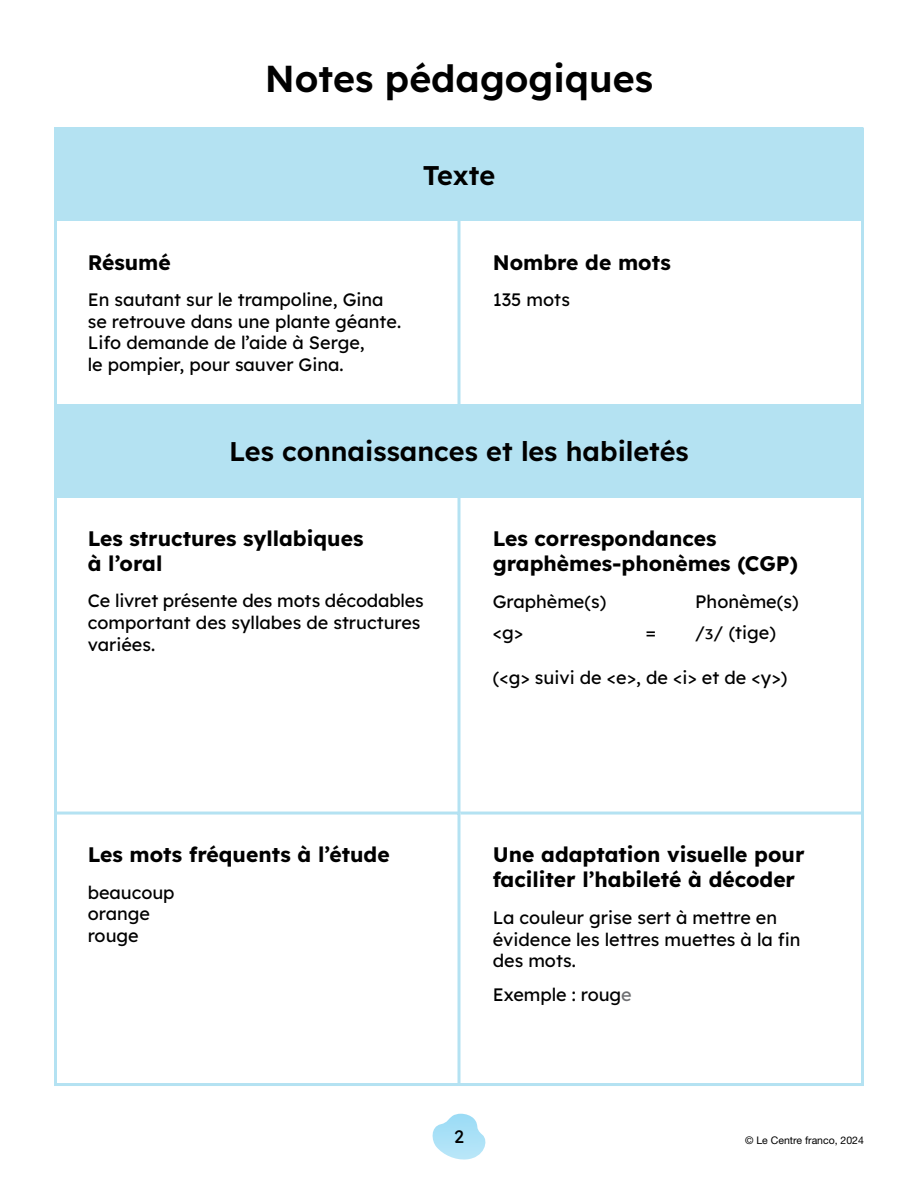
<style>
.page{position:relative;width:918px;height:1188px;background:#fff}
.page>*{position:absolute;margin:0;border:0;box-sizing:border-box;transform-origin:0 0}
.t1{font:600 37.5px "Lexend";color:#000}
.t2{font:600 27px "Lexend";color:#000}
.t3{font:700 21px/25.2px "Lexend";color:#000}
.t4{font:18px/21.6px "Lexend";color:#000}
.t5{font:10.5px "Helvetica Neue LT Std";color:#000}
.s1{color:#fff}
.s2{font-family:"Calibri";font-size:21px}
.s3{color:#6d6e71}
</style>
<div class="page">
<svg style="left:432px;top:1114px;width:54px;height:46px"></svg>
<hr style="left:460px;top:812px;width:402px;height:3px;background:#b4e2f2">
<hr style="left:458px;top:219px;width:2px;height:191px;background:#b4e2f2">
<hr style="left:458px;top:495px;width:2px;height:318px;background:#b4e2f2">
<svg style="left:58px;top:810px;width:404px;height:272px"></svg>
<div style="left:55px;top:128px;width:808px;height:93px;background:#b4e2f2"></div>
<div style="left:55px;top:404px;width:808px;height:94px;background:#b4e2f2"></div>
<h2 class="t1" style="left:265px;top:51px;width:390px">Notes pédagogiques</h2>
<h3 class="t2" style="left:423px;top:155px;width:74px">Texte</h3>
<h4 class="t3" style="left:88px;top:248px;width:85px">Résumé</h4>
<p class="t4" style="left:88px;top:288px;width:315px">En sautant sur le trampoline, Gina se retrouve dans une plante géante.<br>Lifo demande de l’aide à Serge,<br>le pompier, pour sauver Gina.</p>
<h4 class="t3" style="left:493px;top:248px;width:180px">Nombre de mots</h4>
<p class="t4" style="left:493px;top:288px;width:79px">135 mots</p>
<h3 class="t2" style="left:229px;top:432px;width:461px">Les connaissances et les habiletés</h3>
<h4 class="t3" style="left:88px;top:524px;width:277px">Les structures syllabiques à l’oral</h4>
<p class="t4" style="left:88px;top:589px;width:337px">Ce livret présente des mots décodables comportant des syllabes de structures variées.</p>
<h4 class="t3" style="left:493px;top:524px;width:307px">Les correspondances graphèmes-phonèmes (CGP)</h4>
<p class="t4" style="left:493px;top:590px;width:172px">Graphème(s)<span class="s1">Valeur</span></p>
<p class="t4" style="left:695px;top:590px;width:105px">Phonème(s)</p>
<p class="t4" style="left:493px;top:620px;width:32px">&lt;g&gt;</p>
<p class="t4" style="left:646px;top:620px;width:12px">=</p>
<p class="t4" style="left:695px;top:620px;width:82px">/<span class="s2">ᴣ</span>/ (tige)</p>
<p class="t4" style="left:493px;top:666px;width:296px">(&lt;g&gt; suivi de &lt;e&gt;, de &lt;i&gt; et de &lt;y&gt;)</p>
<h4 class="t3" style="left:88px;top:841px;width:303px">Les mots fréquents à l’étude</h4>
<p class="t4" style="left:88px;top:881px;width:88px">beaucoup</p>
<p class="t4" style="left:88px;top:902px;width:64px">orange</p>
<p class="t4" style="left:88px;top:924px;width:52px">rouge</p>
<h4 class="t3" style="left:493px;top:841px;width:313px">Une adaptation visuelle pour faciliter l’habileté à décoder</h4>
<p class="t4" style="left:493px;top:906px;width:309px">La couleur grise sert à mettre en évidence les lettres muettes à la fin des mots.</p>
<p class="t4" style="left:493px;top:983px;width:141px">Exemple : roug<span class="s3">e</span></p>
<p class="t4" style="left:454px;top:1125px;width:11px">2</p>
<p class="t5" style="left:745px;top:1134px;width:120px">© Le Centre franco, 2024</p>
</div>
